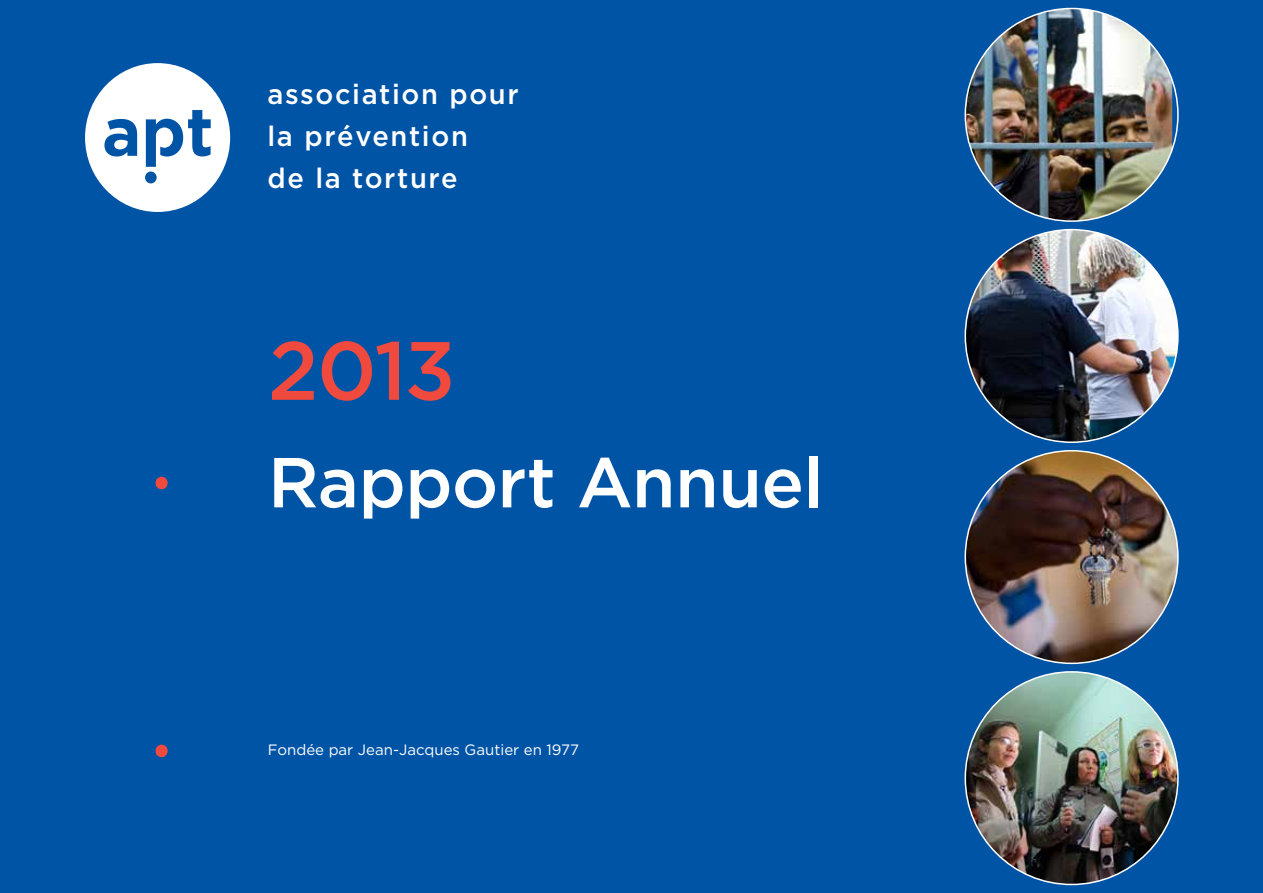
<style>
.page{position:relative;width:1263px;height:893px;background:#0054a6}
.page>*{position:absolute;margin:0;border:0;box-sizing:border-box;transform-origin:0 0}
.t1{font:500 82.5px "Gotham";color:#f0493e}
.t2{font:500 70.5px "Gotham";letter-spacing:-.01em;color:#fff}
.t3{font:700 67.5px "Myriad Pro";color:#f0493e}
.t4{font:500 28.05px/42px "Gotham";letter-spacing:.06em;color:#fff}
.t5{font:15px "Gotham";color:#fff}
</style>
<div class="page">
<svg style="left:85px;top:64px;width:145px;height:148px"></svg>
<img style="left:967px;top:9px;width:205px;height:212px">
<img style="left:965px;top:230px;width:213px;height:212px;border-radius:106px">
<img style="left:965px;top:451px;width:213px;height:212px;border-radius:106px">
<img style="left:965px;top:672px;width:213px;height:212px;border-radius:105px">
<h3 class="t3" style="left:153px;top:434px;width:19px">∙</h3>
<h3 class="t3" style="left:153px;top:702px;width:19px">∙</h3>
<p class="t4" style="left:267px;top:72px;width:253px">association pour la prévention<br>de la torture</p>
<h1 class="t1" style="left:268px;top:321px;width:189px">2013</h1>
<h2 class="t2" style="left:268px;top:440px;width:557px">Rapport Annuel</h2>
<p class="t5" style="left:268px;top:741px;width:313px">Fondée par Jean-Jacques Gautier en 1977</p>
</div>
